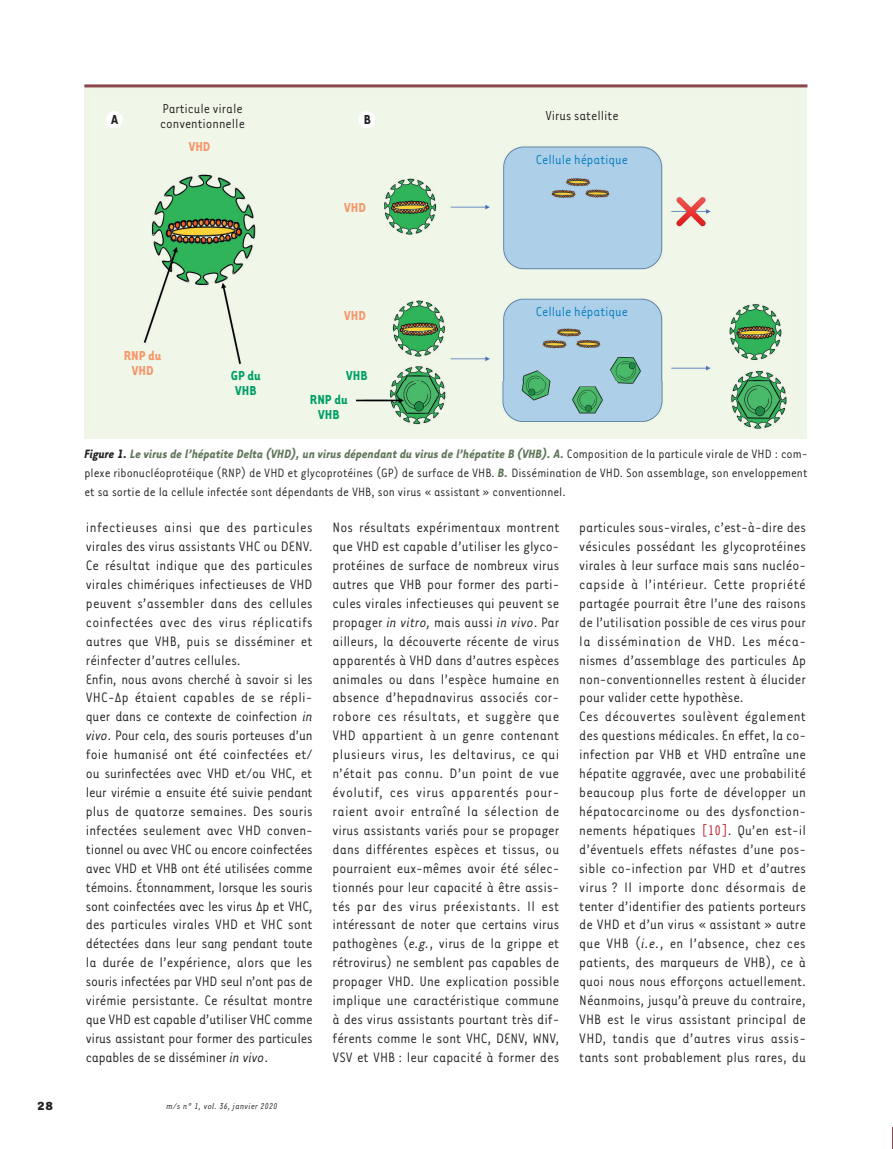
<style>
.page{position:relative;width:893px;height:1149px;background:#fff}
.page>*{position:absolute;margin:0;border:0;box-sizing:border-box;transform-origin:0 0}
.t1{font:15.75px/18.9px "Tarzana Narrow";color:#231f20}
.t2{font:15px/15px "Tarzana Narrow";color:#231f20}
.t3{font:15px "Tarzana Narrow";color:#007cc2}
.t4{font:700 15px/15px "Tarzana Narrow";color:#009f66}
.t5{font:700 15px/15px "Tarzana Narrow";color:#f7966b;text-align:center}
.t6{font:700 15px "Tarzana Narrow";color:#231f20}
.t7{font:13.95px/18.9px "Tarzana Narrow";color:#231f20;text-align:justify}
.t8{font:700 13.5px "Tarzana Wide";color:#231f20}
.t9{font:italic 9.75px "Tarzana Narrow";letter-spacing:.025em;color:#231f20}
.s1{font-weight:700;font-style:italic}
.s2{font-weight:700;font-style:italic;color:#5f7659}
.s3{font-style:italic}
.s4{color:#bf182a}
</style>
<div class="page">
<div style="left:84px;top:84px;width:722px;height:355px;background:#eff6e8"></div>
<img style="left:106px;top:114px;width:681px;height:314px">
<div style="left:106px;top:111px;width:17px;height:17px;background:#fff;border-radius:50%"></div>
<div style="left:358px;top:111px;width:17px;height:17px;background:#fff;border-radius:50%"></div>
<hr style="left:84px;top:84px;width:723px;height:3px;background:#8d454f">
<svg style="left:892px;top:1127px;width:1px;height:22px"></svg>
<p class="t2" style="left:160px;top:101px;width:86px">Particule virale conventionnelle</p>
<p class="t5" style="left:189px;top:138px;width:23px">VHD</p>
<p class="t6" style="left:111px;top:110px;width:9px">A</p>
<p class="t6" style="left:364px;top:110px;width:9px">B</p>
<p class="t5" style="left:344px;top:199px;width:23px">VHD</p>
<p class="t5" style="left:124px;top:346px;width:39px">RNP du<br>VHD</p>
<p class="t4" style="left:231px;top:367px;width:31px">GP du<br>VHB</p>
<p class="t5" style="left:344px;top:307px;width:23px">VHD</p>
<p class="t4" style="left:346px;top:367px;width:23px">VHB</p>
<p class="t4" style="left:310px;top:390px;width:39px;text-align:center">RNP du<br>VHB</p>
<p class="t2" style="left:545px;top:107px;width:75px">Virus satellite</p>
<p class="t3" style="left:536px;top:151px;width:94px">Cellule hépatique</p>
<p class="t3" style="left:536px;top:302px;width:94px">Cellule hépatique</p>
<p class="t7" style="left:84px;top:444px;width:724px"><span class="s1">Figure 1.</span> <span class="s2">Le virus de l’hépatite Delta (VHD), un virus dépendant du virus de l’hépatite B (VHB). A.</span> Composition de la particule virale de VHD : com&shy;plexe ribonucléoprotéique (RNP) de VHD et glycoprotéines (GP) de surface de VHB. <span class="s2">B.</span> Dissémination de VHD. Son assemblage, son enveloppement et sa sortie de la cellule infectée sont dépendants de VHB, son virus « assistant » conventionnel.</p>
<p class="t1" style="left:86px;top:517px;width:228px">infectieuses ainsi que des particules virales des virus assistants VHC ou DENV.<br>Ce résultat indique que des particules virales chimériques infectieuses de VHD peuvent s’assembler dans des cellules coinfectées avec des virus réplicatifs autres que VHB, puis se disséminer et réinfecter d’autres cellules.<br>Enfin, nous avons cherché à savoir si les VHC-Δp étaient capables de se répli&shy;quer dans ce contexte de coinfection <span class="s3">in vivo</span>. Pour cela, des souris porteuses d’un foie humanisé ont été coinfectées et/ ou surinfectées avec VHD et/ou VHC, et leur virémie a ensuite été suivie pendant plus de quatorze semaines. Des souris infectées seulement avec VHD conven&shy;tionnel ou avec VHC ou encore coinfectées avec VHD et VHB ont été utilisées comme témoins. Étonnamment, lorsque les souris sont coinfectées avec les virus Δp et VHC, des particules virales VHD et VHC sont détectées dans leur sang pendant toute la durée de l’expérience, alors que les souris infectées par VHD seul n’ont pas de virémie persistante. Ce résultat montre que VHD est capable d’utiliser VHC comme virus assistant pour former des particules capables de se disséminer <span class="s3">in vivo</span>.</p>
<p class="t8" style="left:37px;top:1096px;width:18px">28</p>
<p class="t9" style="left:167px;top:1099px;width:112px">m/s n° 1, vol. 36, janvier 2020</p>
<p class="t1" style="left:332px;top:517px;width:228px;text-align:justify">Nos résultats expérimentaux montrent que VHD est capable d’utiliser les glyco&shy;protéines de surface de nombreux virus autres que VHB pour former des parti&shy;cules virales infectieuses qui peuvent se propager <span class="s3">in vitro,</span> mais aussi <span class="s3">in vivo</span>. Par ailleurs, la découverte récente de virus apparentés à VHD dans d’autres espèces animales ou dans l’espèce humaine en absence d’hepadnavirus associés cor&shy;robore ces résultats, et suggère que VHD appartient à un genre contenant plusieurs virus, les deltavirus, ce qui n’était pas connu. D’un point de vue évolutif, ces virus apparentés pour&shy;raient avoir entraîné la sélection de virus assistants variés pour se propager dans différentes espèces et tissus, ou pourraient eux-mêmes avoir été sélec&shy;tionnés pour leur capacité à être assis&shy;tés par des virus préexistants. Il est intéressant de noter que certains virus pathogènes (<span class="s3">e.g.</span>, virus de la grippe et rétrovirus) ne semblent pas capables de propager VHD. Une explication possible implique une caractéristique commune à des virus assistants pourtant très dif&shy;férents comme le sont VHC, DENV, WNV, VSV et VHB : leur capacité à former des</p>
<p class="t1" style="left:579px;top:517px;width:228px">particules sous-virales, c’est-à-dire des vésicules possédant les glycoprotéines virales à leur surface mais sans nucléo&shy;capside à l’intérieur. Cette propriété partagée pourrait être l’une des raisons de l’utilisation possible de ces virus pour la dissémination de VHD. Les méca&shy;nismes d’assemblage des particules Δp non-conventionnelles restent à élucider pour valider cette hypothèse.<br>Ces découvertes soulèvent également des questions médicales. En effet, la co&shy;infection par VHB et VHD entraîne une hépatite aggravée, avec une probabilité beaucoup plus forte de développer un hépatocarcinome ou des dysfonction&shy;nements hépatiques <span class="s4">[10]</span>. Qu’en est-il d’éventuels effets néfastes d’une pos&shy;sible co-infection par VHD et d’autres virus ? Il importe donc désormais de tenter d’identifier des patients porteurs de VHD et d’un virus « assistant » autre que VHB (<span class="s3">i.e.</span>, en l’absence, chez ces patients, des marqueurs de VHB), ce à quoi nous nous efforçons actuellement.<br>Néanmoins, jusqu’à preuve du contraire, VHB est le virus assistant principal de VHD, tandis que d’autres virus assis&shy;tants sont probablement plus rares, du</p>
</div>
